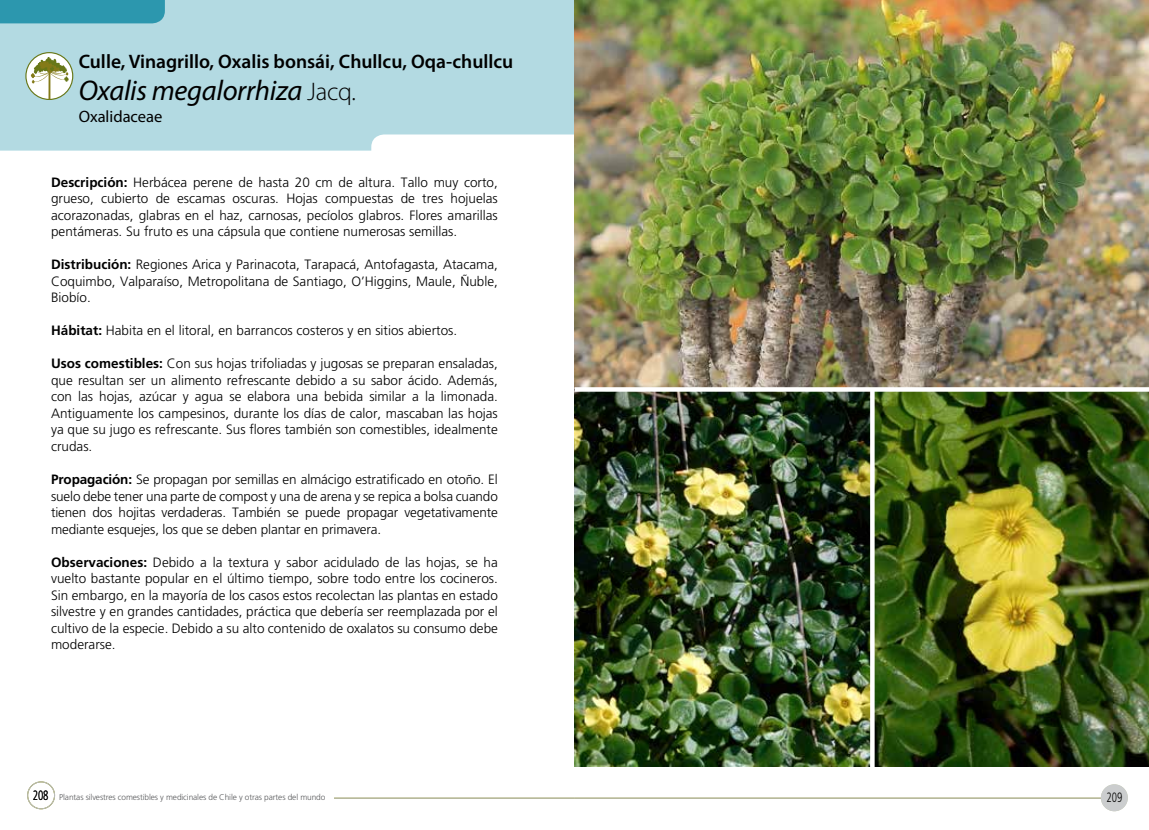
<style>
.page{position:relative;width:1149px;height:830px;background:#fff}
.page>*{position:absolute;margin:0;border:0;box-sizing:border-box;transform-origin:0 0}
.t1{font:italic 28.5px "Myriad Pro";letter-spacing:-.01em;color:#000}
.t2{font:600 19.5px "Myriad Pro";color:#000}
.t3{font:16.5px "Myriad Pro";color:#000}
.t4{font:300 13.5px/16.5px "Frutiger LT Std";color:#000;text-align:justify}
.t5{font:300 condensed 13.5px "Frutiger LT Std";color:#000;scale:.81 1}
.t6{font:300 8.25px "Frutiger LT Std";letter-spacing:-.01em;color:#58595b}
.s1{font-weight:300;font-style:normal;font-size:25.5px}
.s2{font-weight:700}
.s3{font-stretch:condensed;font-size:13.5px;color:#000}
</style>
<div class="page">
<div style="left:27px;top:781px;width:28px;height:27px;border:1px solid #bcbec0;border-radius:50%"></div>
<div style="left:1100px;top:784px;width:27px;height:26px;background:#cbcdce;border-radius:50%"></div>
<hr style="left:334px;top:797px;width:240px;height:1px;background:#bcbec0">
<hr style="left:574px;top:797px;width:526px;height:1px;background:#bcbec0">
<svg style="left:0;top:0;width:574px;height:150px;background:#afd8e0"></svg>
<img style="left:574px;top:0;width:574px;height:765px">
<svg style="left:574px;top:387px;width:574px;height:4px"></svg>
<svg style="left:869px;top:389px;width:5px;height:378px"></svg>
<svg style="left:26px;top:53px;width:47px;height:46px"></svg>
<div style="left:25px;top:52px;width:48px;height:48px;border:1px solid #677718;border-radius:50%"></div>
<svg style="left:31px;top:57px;width:38px;height:42px"></svg>
<h2 class="t2" style="left:79px;top:51px;width:436px">Culle, Vinagrillo, Oxalis bonsái, Chullcu, Oqa-chullcu</h2>
<h1 class="t1" style="left:79px;top:75px;width:278px">Oxalis megalorrhiza <span class="s1">Jacq.</span></h1>
<p class="t3" style="left:79px;top:108px;width:85px">Oxalidaceae</p>
<p class="t4" style="left:51px;top:174px;width:448px"><span class="s2">Descripción:</span> Herbácea perene de hasta 20 cm de altura. Tallo muy corto, grueso, cubierto de escamas oscuras. Hojas compuestas de tres hojuelas acorazonadas, glabras en el haz, carnosas, pecíolos glabros. Flores amarillas pentámeras. Su fruto es una cápsula que contiene numerosas semillas.</p>
<p class="t4" style="left:51px;top:256px;width:448px"><span class="s2">Distribución:</span> Regiones Arica y Parinacota, Tarapacá, Antofagasta, Atacama, Coquimbo, Valparaíso, Metropolitana de Santiago, O’Higgins, Maule, Ñuble, Biobío.</p>
<p class="t4" style="left:51px;top:322px;width:407px"><span class="s2">Hábitat:</span> Habita en el litoral, en barrancos costeros y en sitios abiertos.</p>
<p class="t4" style="left:51px;top:355px;width:448px"><span class="s2">Usos comestibles:</span> Con sus hojas trifoliadas y jugosas se preparan ensaladas, que resultan ser un alimento refrescante debido a su sabor ácido. Además, con las hojas, azúcar y agua se elabora una bebida similar a la limonada.<br>Antiguamente los campesinos, durante los días de calor, mascaban las hojas ya que su jugo es refrescante. Sus flores también son comestibles, idealmente crudas.</p>
<p class="t4" style="left:51px;top:471px;width:448px"><span class="s2">Propagación:</span> Se propagan por semillas en almácigo estratificado en otoño. El suelo debe tener una parte de compost y una de arena y se repica a bolsa cuando tienen dos hojitas verdaderas. También se puede propagar vegetativamente mediante esquejes, los que se deben plantar en primavera.</p>
<p class="t4" style="left:51px;top:553px;width:448px"><span class="s2">Observaciones:</span> Debido a la textura y sabor acidulado de las hojas, se ha vuelto bastante popular en el último tiempo, sobre todo entre los cocineros.<br>Sin embargo, en la mayoría de los casos estos recolectan las plantas en estado silvestre y en grandes cantidades, práctica que debería ser reemplazada por el cultivo de la especie. Debido a su alto contenido de oxalatos su consumo debe moderarse.</p>
<p class="t6" style="left:33px;top:791px;width:294px"><span class="s3">208</span> Plantas silvestres comestibles y medicinales de Chile y otras partes del mundo</p>
<p class="t5" style="left:1106px;top:789px;width:21px">209</p>
</div>
